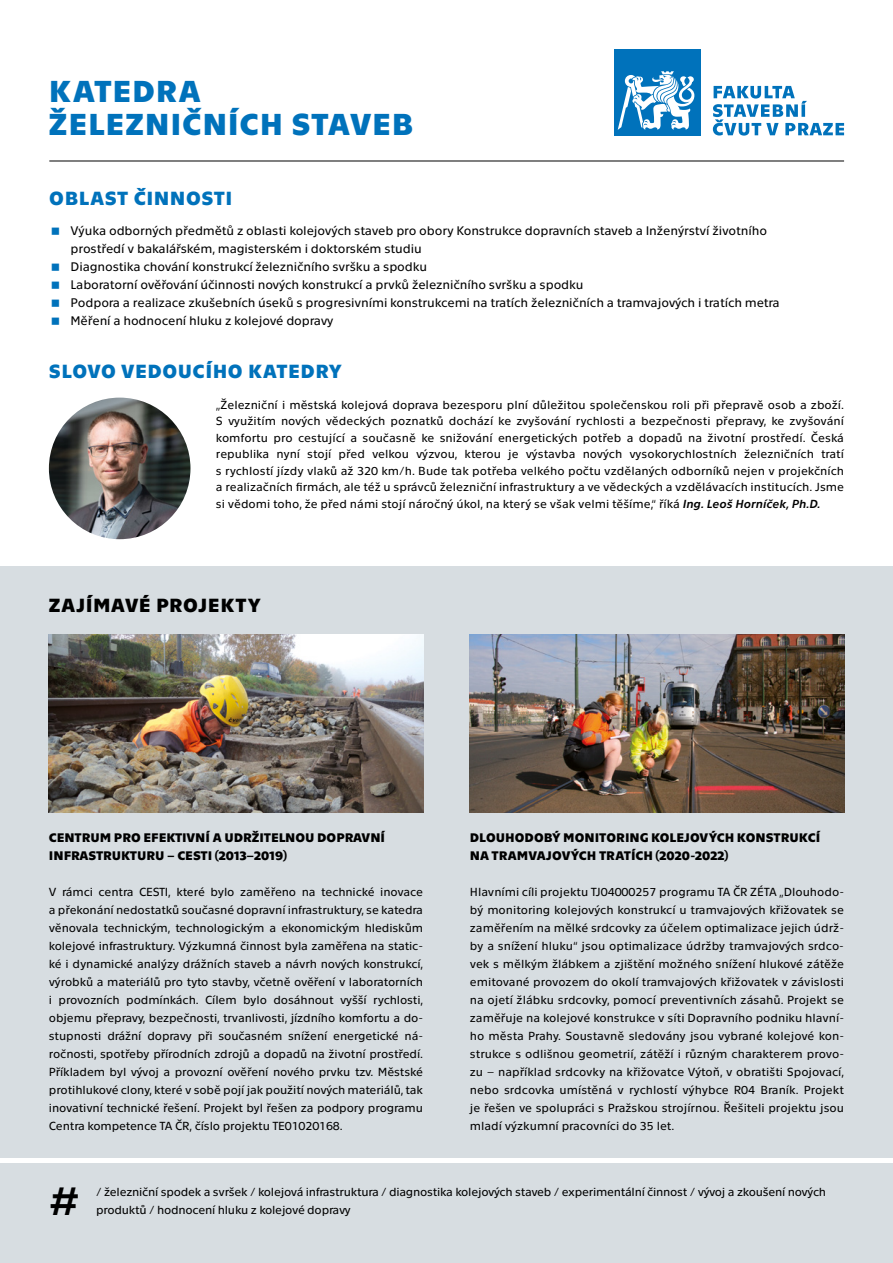
<style>
.page{position:relative;width:893px;height:1263px;background:#fff}
.page>*{position:absolute;margin:0;border:0;box-sizing:border-box;transform-origin:0 0}
.t1{font:700 40.5px "Technika";color:#000}
.t2{font:700 31.05px/33px "Technika";letter-spacing:.025em;color:#0072bb}
.t3{font:700 19.5px "Technika";letter-spacing:.025em;color:#0072bb}
.t4{font:700 19.5px "Technika";letter-spacing:.025em;color:#000}
.t5{font:12.75px/18px "Technika";letter-spacing:-.01em;color:#000}
.t6{font:700 12.75px/18px "Technika";color:#000}
.t7{font:12px/18px "Technika";letter-spacing:-.02em;color:#000;text-align:justify}
.s1{font-style:italic}
</style>
<div class="page">
<div style="left:0;top:566px;width:893px;height:591px;background:#d7dde1"></div>
<div style="left:0;top:1163px;width:893px;height:100px;background:#d7dde1"></div>
<img style="left:49px;top:635px;width:374px;height:178px">
<img style="left:470px;top:635px;width:374px;height:178px">
<img style="left:49px;top:398px;width:141px;height:141px;border-radius:71px">
<div style="left:614px;top:49px;width:86px;height:86px;background:#0072bb"></div>
<svg style="left:618px;top:71px;width:76px;height:59px"></svg>
<svg style="left:713px;top:86px;width:131px;height:50px"></svg>
<hr style="left:49px;top:161px;width:795px;height:1px;background:#000">
<h2 class="t2" style="left:49px;top:73px;width:366px">KATEDRA<br>ŽELEZNIČNÍCH STAVEB</h2>
<h3 class="t3" style="left:49px;top:185px;width:184px">OBLAST ČINNOSTI</h3>
<p class="t5" style="left:71px;top:221px;width:711px">Výuka odborných předmětů z oblasti kolejových staveb pro obory Konstrukce dopravních staveb a Inženýrství životního prostředí v bakalářském, magisterském i doktorském studiu<br>Diagnostika chování konstrukcí železničního svršku a spodku<br>Laboratorní ověřování účinnosti nových konstrukcí a prvků železničního svršku a spodku<br>Podpora a realizace zkušebních úseků s progresivními konstrukcemi na tratích železničních a tramvajových i tratích metra Měření a hodnocení hluku z kolejové dopravy</p>
<h3 class="t3" style="left:49px;top:357px;width:295px">SLOVO VEDOUCÍHO KATEDRY</h3>
<p class="t7" style="left:216px;top:396px;width:630px;line-height:16.5px">„Železniční i městská kolejová doprava bezesporu plní důležitou společenskou roli při přepravě osob a zboží.<br>S využitím nových vědeckých poznatků dochází ke zvyšování rychlosti a bezpečnosti přepravy, ke zvyšování komfortu pro cestující a současně ke snižování energetických potřeb a dopadů na životní prostředí. Česká republika nyní stojí před velkou výzvou, kterou je výstavba nových vysokorychlostních železničních tratí s rychlostí jízdy vlaků až 320 km/h. Bude tak potřeba velkého počtu vzdělaných odborníků nejen v projekčních a realizačních firmách, ale též u správců železniční infrastruktury a ve vědeckých a vzdělávacích institucích. Jsme si vědomi toho, že před námi stojí náročný úkol, na který se však velmi těšíme,“ říká <span class="s1">Ing. Leoš Horníček, Ph.D.</span></p>
<h3 class="t4" style="left:49px;top:592px;width:213px">ZAJÍMAVÉ PROJEKTY</h3>
<p class="t6" style="left:49px;top:828px;width:338px">CENTRUM PRO EFEKTIVNÍ A UDRŽITELNOU DOPRAVNÍ<br>INFRASTRUKTURU – CESTI (2013–2019)</p>
<p class="t7" style="left:49px;top:882px;width:376px">V rámci centra CESTI, které bylo zaměřeno na technické inovace a překonání nedostatků současné dopravní infrastruktury, se katedra věnovala technickým, technologickým a ekonomickým hlediskům kolejové infrastruktury. Výzkumná činnost byla zaměřena na static‑ ké i dynamické analýzy drážních staveb a návrh nových konstrukcí, výrobků a materiálů pro tyto stavby, včetně ověření v laboratorních i provozních podmínkách. Cílem bylo dosáhnout vyšší rychlosti, objemu přepravy, bezpečnosti, trvanlivosti, jízdního komfortu a do‑ stupnosti drážní dopravy při současném snížení energetické ná‑ ročnosti, spotřeby přírodních zdrojů a dopadů na životní prostředí.<br>Příkladem byl vývoj a provozní ověření nového prvku tzv. Městské protihlukové clony, které v sobě pojí jak použití nových materiálů, tak inovativní technické řešení. Projekt byl řešen za podpory programu Centra kompetence TA ČR, číslo projektu TE01020168.</p>
<p class="t6" style="left:470px;top:828px;width:352px">DLOUHODOBÝ MONITORING KOLEJOVÝCH KONSTRUKCÍ<br>NA TRAMVAJOVÝCH TRATÍCH (2020-2022)</p>
<p class="t7" style="left:470px;top:882px;width:376px">Hlavními cíli projektu TJ04000257 programu TA ČR ZÉTA „Dlouhodo‑ bý monitoring kolejových konstrukcí u tramvajových křižovatek se zaměřením na mělké srdcovky za účelem optimalizace jejich údrž‑ by a snížení hluku“ jsou optimalizace údržby tramvajových srdco‑ vek s mělkým žlábkem a zjištění možného snížení hlukové zátěže emitované provozem do okolí tramvajových křižovatek v závislosti na ojetí žlábku srdcovky, pomocí preventivních zásahů. Projekt se zaměřuje na kolejové konstrukce v síti Dopravního podniku hlavní‑ ho města Prahy. Soustavně sledovány jsou vybrané kolejové kon‑ strukce s odlišnou geometrií, zátěží i různým charakterem provo‑ zu – například srdcovky na křižovatce Výtoň, v obratišti Spojovací, nebo srdcovka umístěná v rychlostí výhybce R04 Braník. Projekt je řešen ve spolupráci s Pražskou strojírnou. Řešiteli projektu jsou mladí výzkumní pracovníci do 35 let.</p>
<h1 class="t1" style="left:49px;top:1172px;width:33px">#</h1>
<p class="t7" style="left:96px;top:1182px;width:732px">/ železniční spodek a svršek / kolejová infrastruktura / diagnostika kolejových staveb / experimentální činnost / vývoj a zkoušení nových produktů / hodnocení hluku z kolejové dopravy</p>
</div>
